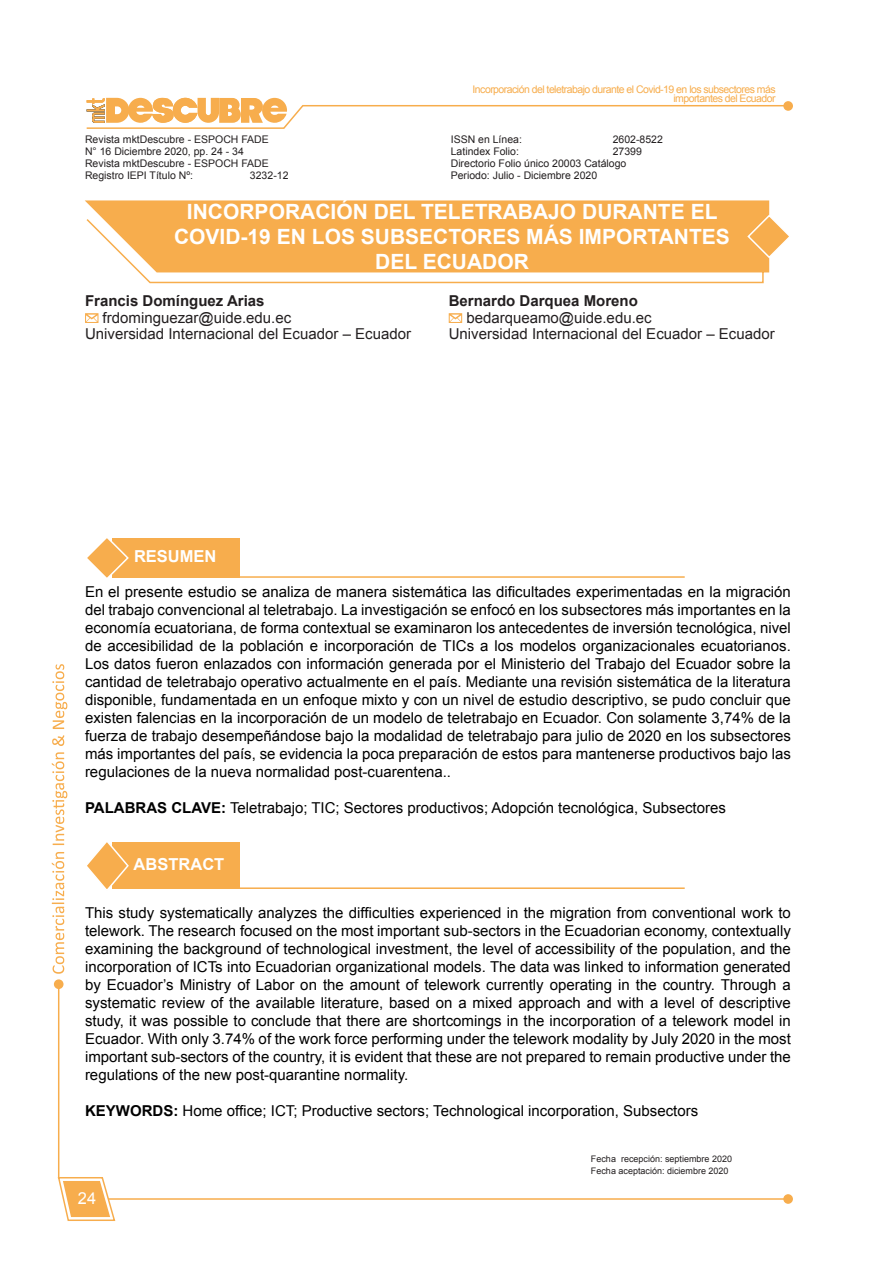
<style>
.page{position:relative;width:893px;height:1263px;background:#fff}
.page>*{position:absolute;margin:0;border:0;box-sizing:border-box;transform-origin:0 0}
.t1{font:700 21px/25.2px "Arial";color:#fff;text-align:center}
.t2{font:700 16.5px "Arial";color:#fff}
.t3{font:16.5px "Arial";color:#fff}
.t4{font:15px/18px "Arial";color:#000001;text-align:justify}
.t5{font:15px/18px "Arial";color:#000;text-align:justify}
.t6{font:15px "Arial";color:#231f20}
.t7{font:700 15px "Arial";color:#231f20}
.t8{font:10.5px "Arial";color:#231f20}
.t9{font:10.5px/9px "Arial";letter-spacing:-.05em;color:#f7ad4d;text-align:right}
.t10{font:9px "Arial";color:#231f20}
.s1{font-weight:700}
</style>
<div class="page">
<hr style="left:108px;top:1198px;width:682px;height:2px;background:#f7ad4d">
<hr style="left:58px;top:984px;width:1px;height:195px;background:#f7ad4d">
<svg style="left:52px;top:664px;width:15px;height:310px"></svg>
<svg style="left:57px;top:1176px;width:59px;height:45px"></svg>
<div style="left:783px;top:1194px;width:10px;height:10px;background:#f7ad4d;border-radius:50%"></div>
<div style="left:54px;top:979px;width:10px;height:10px;background:#f7ad4d;border-radius:50%"></div>
<svg style="left:86px;top:98px;width:700px;height:31px"></svg>
<div style="left:783px;top:101px;width:10px;height:10px;background:#f7ad4d;border-radius:50%"></div>
<hr style="left:208px;top:576px;width:477px;height:2px;background:#f7ad4d">
<div style="left:113px;top:538px;width:127px;height:39px;background:#f7ad4d"></div>
<svg style="left:87px;top:538px;width:43px;height:40px"></svg>
<hr style="left:208px;top:887px;width:477px;height:2px;background:#f7ad4d">
<div style="left:113px;top:843px;width:127px;height:46px;background:#f7ad4d"></div>
<svg style="left:87px;top:842px;width:43px;height:47px"></svg>
<svg style="left:138px;top:272px;width:626px;height:12px"></svg>
<div style="left:85px;top:200px;width:684px;height:72px;background:#f7ad4d"></div>
<svg style="left:746px;top:213px;width:43px;height:46px"></svg>
<svg style="left:85px;top:313px;width:13px;height:10px"></svg>
<svg style="left:449px;top:313px;width:13px;height:10px"></svg>
<p class="t8" style="left:85px;top:133px;width:185px">Revista mktDescubre - ESPOCH FADE</p>
<p class="t8" style="left:85px;top:145px;width:160px">N° 16 Diciembre 2020, pp. 24 - 34</p>
<p class="t8" style="left:85px;top:157px;width:185px">Revista mktDescubre - ESPOCH FADE</p>
<p class="t8" style="left:85px;top:169px;width:110px">Registro IEPI Título Nº:</p>
<p class="t8" style="left:250px;top:169px;width:40px">3232-12</p>
<p class="t9" style="left:473px;top:85px;width:304px">Incorporación del teletrabajo durante el Covid-19 en los subsectores más importantes del Ecuador</p>
<p class="t8" style="left:451px;top:133px;width:73px">ISSN en Línea:</p>
<p class="t8" style="left:613px;top:133px;width:52px">2602-8522</p>
<p class="t8" style="left:451px;top:145px;width:70px">Latindex Folio:</p>
<p class="t8" style="left:613px;top:145px;width:31px">27399</p>
<p class="t8" style="left:451px;top:157px;width:177px">Directorio Folio único 20003 Catálogo</p>
<p class="t8" style="left:451px;top:169px;width:148px">Periodo: Julio - Diciembre 2020</p>
<p class="t1" style="left:174px;top:199px;width:557px">INCORPORACIÓN DEL TELETRABAJO DURANTE EL<br>COVID-19 EN LOS SUBSECTORES MÁS IMPORTANTES<br>DEL ECUADOR</p>
<p class="t7" style="left:85px;top:291px;width:181px">Francis Domínguez Arias</p>
<p class="t6" style="left:103px;top:308px;width:190px">frdominguezar@uide.edu.ec</p>
<p class="t6" style="left:85px;top:324px;width:327px">Universidad Internacional del Ecuador – Ecuador</p>
<p class="t7" style="left:449px;top:291px;width:191px">Bernardo Darquea Moreno</p>
<p class="t6" style="left:466px;top:308px;width:187px">bedarqueamo@uide.edu.ec</p>
<p class="t6" style="left:449px;top:324px;width:327px">Universidad Internacional del Ecuador – Ecuador</p>
<p class="t2" style="left:134px;top:545px;width:84px">RESUMEN</p>
<p class="t4" style="left:85px;top:583px;width:707px">En el presente estudio se analiza de manera sistemática las dificultades experimentadas en la migración del trabajo convencional al teletrabajo. La investigación se enfocó en los subsectores más importantes en la economía ecuatoriana, de forma contextual se examinaron los antecedentes de inversión tecnológica, nivel de accesibilidad de la población e incorporación de TICs a los modelos organizacionales ecuatorianos.<br>Los datos fueron enlazados con información generada por el Ministerio del Trabajo del Ecuador sobre la cantidad de teletrabajo operativo actualmente en el país. Mediante una revisión sistemática de la literatura disponible, fundamentada en un enfoque mixto y con un nivel de estudio descriptivo, se pudo concluir que existen falencias en la incorporación de un modelo de teletrabajo en Ecuador. Con solamente 3,74% de la fuerza de trabajo desempeñándose bajo la modalidad de teletrabajo para julio de 2020 en los subsectores más importantes del país, se evidencia la poca preparación de estos para mantenerse productivos bajo las regulaciones de la nueva normalidad post-cuarentena..</p>
<p class="t4" style="left:85px;top:799px;width:642px"><span class="s1">PALABRAS CLAVE:</span> Teletrabajo; TIC; Sectores productivos; Adopción tecnológica, Subsectores</p>
<p class="t2" style="left:134px;top:853px;width:92px">ABSTRACT</p>
<p class="t5" style="left:85px;top:903px;width:707px">This study systematically analyzes the difficulties experienced in the migration from conventional work to telework. The research focused on the most important sub-sectors in the Ecuadorian economy, contextually examining the background of technological investment, the level of accessibility of the population, and the incorporation of ICTs into Ecuadorian organizational models. The data was linked to information generated by Ecuador’s Ministry of Labor on the amount of telework currently operating in the country. Through a systematic review of the available literature, based on a mixed approach and with a level of descriptive study, it was possible to conclude that there are shortcomings in the incorporation of a telework model in Ecuador. With only 3.74% of the work force performing under the telework modality by July 2020 in the most important sub-sectors of the country, it is evident that these are not prepared to remain productive under the regulations of the new post-quarantine normality.</p>
<p class="t5" style="left:85px;top:1101px;width:615px"><span class="s1">KEYWORDS:</span> Home office; ICT; Productive sectors; Technological incorporation, Subsectors</p>
<p class="t3" style="left:78px;top:1187px;width:20px">24</p>
<p class="t10" style="left:591px;top:1152px;width:143px">Fecha recepción: septiembre 2020</p>
<p class="t10" style="left:591px;top:1164px;width:139px">Fecha aceptación: diciembre 2020</p>
</div>
